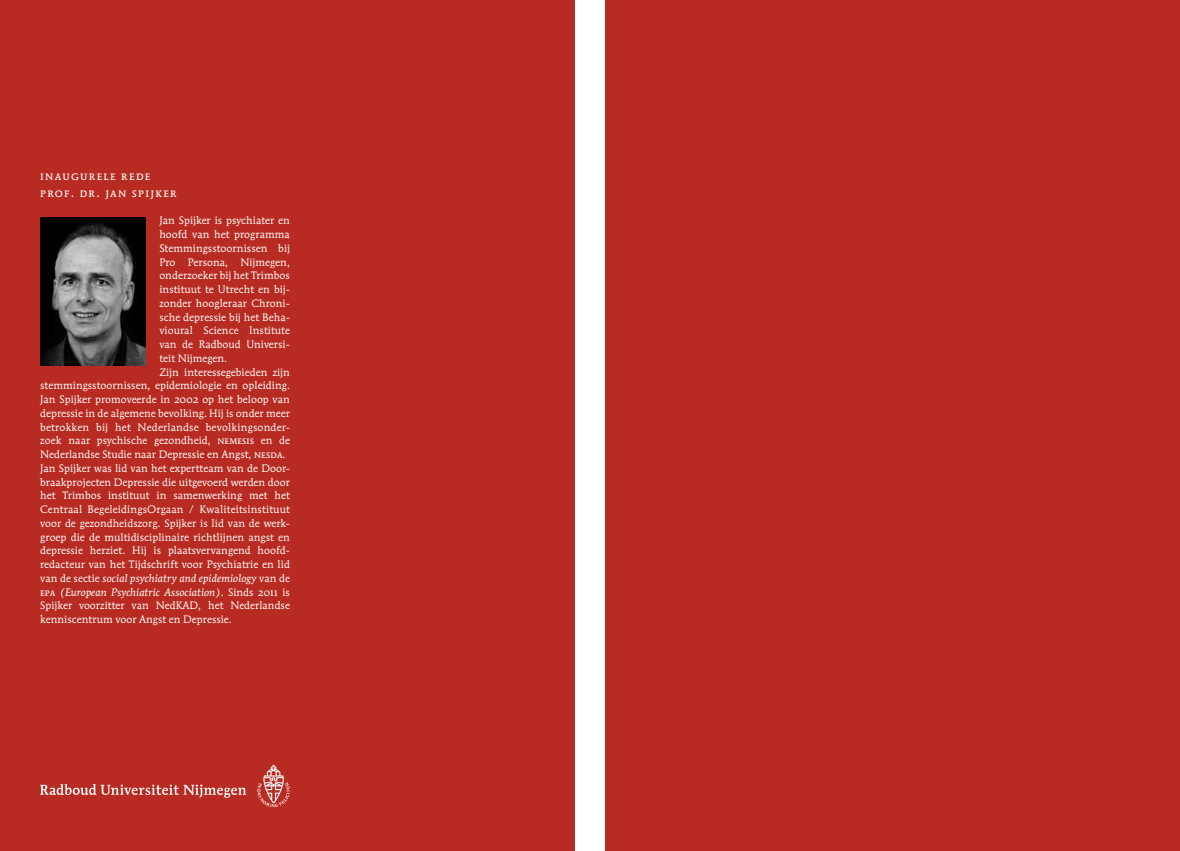
<style>
.page{position:relative;width:1180px;height:851px;background:#fff}
.page>*{position:absolute;margin:0;border:0;box-sizing:border-box;transform-origin:0 0}
.t1{font:12.5px/16.9px "Mendoza Rom ITC Book SC";letter-spacing:.1em;color:#fff}
.t2{font:10.62px "Mendoza Rom ITC Book OS";letter-spacing:.005em;color:#fff}
.t3{font:10.62px "Mendoza Rom ITC Book Ital OS";color:#fff}
.s1{font-family:"Mendoza Rom ITC Book SC"}
.s2{font-family:"Mendoza Rom ITC Book OS"}
</style>
<div class="page">
<div style="left:0;top:0;width:1180px;height:850px;background:#b82b22"></div>
<div style="left:575px;top:0;width:30px;height:850px;background:#fff"></div>
<img style="left:40px;top:217px;width:105px;height:148px">
<svg style="left:40px;top:784px;width:206px;height:13px"></svg>
<svg style="left:257px;top:765px;width:33px;height:42px"></svg>
<p class="t1" style="left:40px;top:167px;width:138px">inaugurele rede prof. dr. jan spijker</p>
<p class="t2" style="left:159px;top:214px;width:132px">Jan Spijker is psychiater en</p>
<p class="t2" style="left:159px;top:228px;width:132px">hoofd van het programma</p>
<p class="t2" style="left:159px;top:241px;width:132px">Stemmingsstoornissen bij</p>
<p class="t2" style="left:159px;top:255px;width:132px">Pro Persona, Nijmegen,</p>
<p class="t2" style="left:159px;top:269px;width:132px">onderzoeker bij het Trimbos</p>
<p class="t2" style="left:159px;top:283px;width:132px">instituut te Utrecht en bij-</p>
<p class="t2" style="left:159px;top:296px;width:132px">zonder hoogleraar Chroni-</p>
<p class="t2" style="left:159px;top:310px;width:132px">sche depressie bij het Beha-</p>
<p class="t2" style="left:159px;top:324px;width:132px">vioural Science Institute</p>
<p class="t2" style="left:159px;top:338px;width:132px">van de Radboud Universi-</p>
<p class="t2" style="left:159px;top:351px;width:69px">teit Nijmegen.</p>
<p class="t2" style="left:159px;top:365px;width:132px">Zijn interessegebieden zijn</p>
<p class="t2" style="left:40px;top:379px;width:251px">stemmingsstoornissen, epidemiologie en opleiding.</p>
<p class="t2" style="left:40px;top:393px;width:251px">Jan Spijker promoveerde in 2002 op het beloop van</p>
<p class="t2" style="left:40px;top:406px;width:251px">depressie in de algemene bevolking. Hij is onder meer</p>
<p class="t2" style="left:40px;top:420px;width:251px">betrokken bij het Nederlandse bevolkingsonder-</p>
<p class="t2" style="left:40px;top:434px;width:251px">zoek naar psychische gezondheid, <span class="s1">nemesis</span> en de</p>
<p class="t2" style="left:40px;top:448px;width:247px">Nederlandse Studie naar Depressie en Angst, <span class="s1">nesda</span>.</p>
<p class="t2" style="left:40px;top:461px;width:251px">Jan Spijker was lid van het expertteam van de Door-</p>
<p class="t2" style="left:40px;top:475px;width:251px">braakprojecten Depressie die uitgevoerd werden door</p>
<p class="t2" style="left:40px;top:489px;width:251px">het Trimbos instituut in samenwerking met het</p>
<p class="t2" style="left:40px;top:503px;width:251px">Centraal BegeleidingsOrgaan / Kwaliteitsinstituut</p>
<p class="t2" style="left:40px;top:516px;width:251px">voor de gezondheidszorg. Spijker is lid van de werk-</p>
<p class="t2" style="left:40px;top:530px;width:251px">groep die de multidisciplinaire richtlijnen angst en</p>
<p class="t2" style="left:40px;top:544px;width:251px">depressie herziet. Hij is plaatsvervangend hoofd-</p>
<p class="t2" style="left:40px;top:558px;width:251px">redacteur van het Tijdschrift voor Psychiatrie en lid</p>
<p class="t3" style="left:40px;top:571px;width:251px"><span class="s2">van de sectie</span> social psychiatry and epidemiology <span class="s2">van de</span></p>
<p class="t3" style="left:40px;top:585px;width:251px"><span class="s1">epa</span> (European Psychiatric Association)<span class="s2">. Sinds 2011 is</span></p>
<p class="t2" style="left:40px;top:599px;width:251px">Spijker voorzitter van NedKAD, het Nederlandse</p>
<p class="t2" style="left:40px;top:613px;width:193px">kenniscentrum voor Angst en Depressie.</p>
</div>
